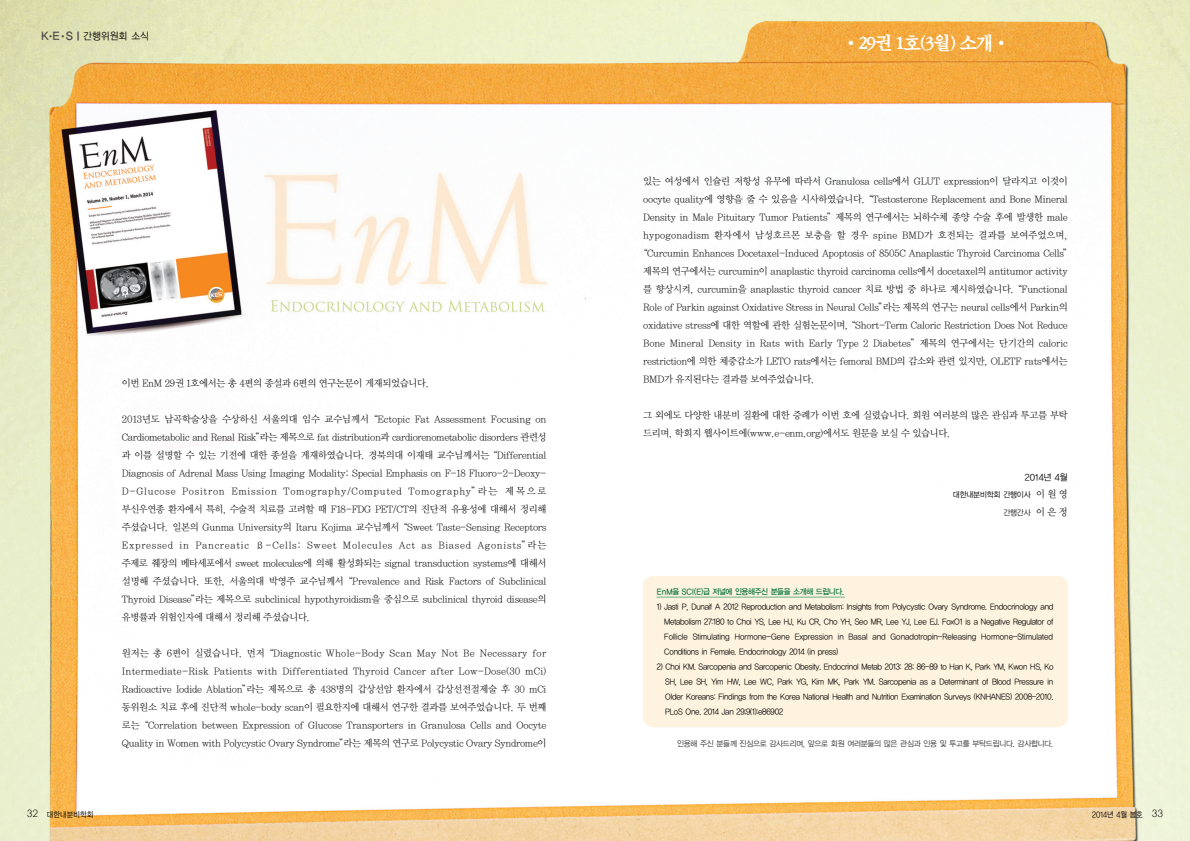
<style>
.page{position:relative;width:1190px;height:841px;background:#fff}
.page>*{position:absolute;margin:0;border:0;box-sizing:border-box;transform-origin:0 0}
.t1{font:20px "San Sw B";letter-spacing:-.05em;color:#fff}
.t2{font:10px "YGO12";letter-spacing:-.07em;color:#000;scale:.95 1}
.t3{font:9.8px/18px "Y Mj O12";letter-spacing:-.095em;color:#000;text-align:justify}
.t4{font:9.8px "Y Mj O12";letter-spacing:-.06em;color:#000}
.t5{font:9px "YGO12";letter-spacing:-.08em;color:#000}
.t6{font:8px/15px "YGO12";letter-spacing:-.11em;color:#000;text-align:justify;scale:.95 1}
.t7{font:8px "YGO12";letter-spacing:-.115em;color:#333;scale:.95 1}
.t8{font:8px "YGO13";letter-spacing:-.135em;color:#007236;scale:.95 1}
.t9{font:8px "YGO12";letter-spacing:-.085em;color:#000;scale:.9 1}
.t10{font:8px "YGO12";letter-spacing:-.07em;color:#000;scale:.9 1}
.s1{font-family:"YGO14";font-size:11px;color:#4d4d4d}
.s2{font-family:"Soma L";font-size:9px;color:#4d4d4d}
.s3{font-family:"YGO16";color:#4d4d4d}
.s4{font-family:"Yhead UL";font-size:9px}
.s5{font-family:"Y Mj O13";font-size:10px;color:#231f20}
.s6{color:#231f20}
</style>
<div class="page">
<img style="left:0;top:0;width:1190px;height:841px">
<div style="left:643px;top:576px;width:425px;height:151px;background:#fef3de;border-radius:10px"></div>
<hr style="left:656px;top:597px;width:189px;height:1px;background:#6eb089">
<p class="t2" style="left:41px;top:31px;width:116px"><span class="s1">K</span><span class="s2">•</span><span class="s1">E</span><span class="s2">•</span><span class="s1">S</span><span class="s3">ㅣ</span>간행위원회 소식</p>
<p class="t10" style="left:27px;top:810px;width:76px"><span class="s4">32</span> 대한내분비학회</p>
<p class="t3" style="left:122px;top:375px;width:309px">이번 EnM 29권 1호에서는 총 4편의 종설과 6편의 연구논문이 게재되었습니다.</p>
<p class="t3" style="left:122px;top:411px;width:427px">2013년도 남곡학술상을 수상하신 서울의대 임수 교수님께서“Ectopic Fat Assessment Focusing on Cardiometabolic and Renal Risk”라는 제목으로 fat distribution과 cardiorenometabolic disorders 관련성 과 이를 설명할 수 있는 기전에 대한 종설을 게재하였습니다. 경북의대 이재태 교수님께서는“Differential Diagnosis of Adrenal Mass Using Imaging Modality: Special Emphasis on F-18 Fluoro-2-Deoxy-D-Glucose Positron Emission Tomography/Computed Tomography”라는 제목으로 부신우연종 환자에서 특히, 수술적 치료를 고려할 때 F18-FDG PET/CT의 진단적 유용성에 대해서 정리해 주셨습니다. 일본의 Gunma University의 Itaru Kojima 교수님께서“Sweet Taste-Sensing Receptors Expressed in Pancreatic ß-Cells: Sweet Molecules Act as Biased Agonists”라는 주제로 췌장의 베타세포에서 sweet molecules에 의해 활성화되는 signal transduction systems에 대해서 설명해 주셨습니다. 또한, 서울의대 박영주 교수님께서“Prevalence and Risk Factors of Subclinical Thyroid Disease”라는 제목으로 subclinical hypothyroidism을 중심으로 subclinical thyroid disease의 유병률과 위험인자에 대해서 정리해 주셨습니다.</p>
<p class="t3" style="left:122px;top:645px;width:427px">원저는 총 6편이 실렸습니다. 먼저“Diagnostic Whole-Body Scan May Not Be Necessary for Intermediate-Risk Patients with Differentiated Thyroid Cancer after Low-Dose(30 mCi)<br>Radioactive Iodide Ablation”라는 제목으로 총 438명의 갑상선암 환자에서 갑상선전절제술 후 30 mCi 동위원소 치료 후에 진단적 whole-body scan이 필요한지에 대해서 연구한 결과를 보여주었습니다. 두 번째 로는“Correlation between Expression of Glucose Transporters in Granulosa Cells and Oocyte Quality in Women with Polycystic Ovary Syndrome”라는 제목의 연구로 Polycystic Ovary Syndrome이</p>
<h1 class="t1" style="left:842px;top:34px;width:169px">•29권 1호(3월) 소개•</h1>
<p class="t3" style="left:643px;top:173px;width:427px">있는 여성에서 인슐린 저항성 유무에 따라서 Granulosa cells에서 GLUT expression이 달라지고 이것이</p>
<p class="t3" style="left:643px;top:191px;width:427px">oocyte quality에 영향을 줄 수 있음을 시사하였습니다. “Testosterone Replacement and Bone Mineral</p>
<p class="t3" style="left:643px;top:209px;width:427px">Density in Male Pituitary Tumor Patients”제목의 연구에서는 뇌하수체 종양 수술 후에 발생한 male</p>
<p class="t4" style="left:643px;top:231px;width:427px">hypogonadism 환자에서 남성호르몬 보충을 할 경우 spine BMD가 호전되는 결과를 보여주었으며,</p>
<p class="t3" style="left:638px;top:245px;width:436px">“Curcumin Enhances Docetaxel-Induced Apoptosis of 8505C Anaplastic Thyroid Carcinoma Cells”</p>
<p class="t3" style="left:643px;top:263px;width:427px">제목의 연구에서는 curcumin이 anaplastic thyroid carcinoma cells에서 docetaxel의 antitumor activity</p>
<p class="t3" style="left:643px;top:281px;width:427px">를 향상시켜, curcumin을 anaplastic thyroid cancer 치료 방법 중 하나로 제시하였습니다. “Functional</p>
<p class="t3" style="left:643px;top:299px;width:427px">Role of Parkin against Oxidative Stress in Neural Cells”라는 제목의 연구는 neural cells에서 Parkin의</p>
<p class="t3" style="left:643px;top:317px;width:427px">oxidative stress에 대한 역할에 관한 실험논문이며, “Short-Term Caloric Restriction Does Not Reduce</p>
<p class="t3" style="left:643px;top:335px;width:427px">Bone Mineral Density in Rats with Early Type 2 Diabetes”제목의 연구에서는 단기간의 caloric</p>
<p class="t3" style="left:643px;top:353px;width:427px">restriction에 의한 체중감소가 LETO rats에서는 femoral BMD의 감소와 관련 있지만, OLETF rats에서는</p>
<p class="t3" style="left:643px;top:371px;width:173px">BMD가 유지된다는 결과를 보여주었습니다.</p>
<p class="t3" style="left:643px;top:407px;width:427px">그 외에도 다양한 내분비 질환에 대한 증례가 이번 호에 실렸습니다. 회원 여러분의 많은 관심과 투고를 부탁 드리며, 학회지 웹사이트에(www.e-enm.org)에서도 원문을 보실 수 있습니다.</p>
<p class="t5" style="left:1025px;top:473px;width:45px">2014년 4월</p>
<p class="t6" style="left:953px;top:486px;width:123px;line-height:17.5px;text-align:right">대한내분비학회 간행이사 <span class="s5">이 원 영 </span><span class="s6">간행간사</span> <span class="s5">이은정</span></p>
<p class="t8" style="left:656px;top:588px;width:199px">EnM을 SCI(E)급 저널에 인용해주신 분들을 소개해 드립니다.</p>
<p class="t6" style="left:664px;top:600px;width:412px;text-indent:-7px">1) Jasti P, Dunaif A 2012 Reproduction and Metabolism: Insights from Polycystic Ovary Syndrome. Endocrinology and Metabolism 27:180 to Choi YS, Lee HJ, Ku CR, Cho YH, Seo MR, Lee YJ, Lee EJ. FoxO1 is a Negative Regulator of Follicle Stimulating Hormone-Gene Expression in Basal and Gonadotropin-Releasing Hormone-Stimulated Conditions in Female. Endocrinology 2014 (in press)</p>
<p class="t6" style="left:665px;top:660px;width:411px;text-indent:-8px">2) Choi KM. Sarcopenia and Sarcopenic Obesity. Endocrinol Metab 2013: 28: 86-89 to Han K, Park YM, Kwon HS, Ko SH, Lee SH, Yim HW, Lee WC, Park YG, Kim MK, Park YM. Sarcopenia as a Determinant of Blood Pressure in Older Koreans: Findings from the Korea National Health and Nutrition Examination Surveys (KNHANES) 2008-2010.<br>PLoS One. 2014 Jan 29;9(1):e86902</p>
<p class="t7" style="left:677px;top:740px;width:398px">인용해 주신 분들께 진심으로 감사드리며, 앞으로 회원 여러분들의 많은 관심과 인용 및 투고를 부탁드립니다. 감사합니다.</p>
<p class="t9" style="left:1092px;top:810px;width:81px">2014년 4월 봄호 <span class="s4">33</span></p>
</div>
